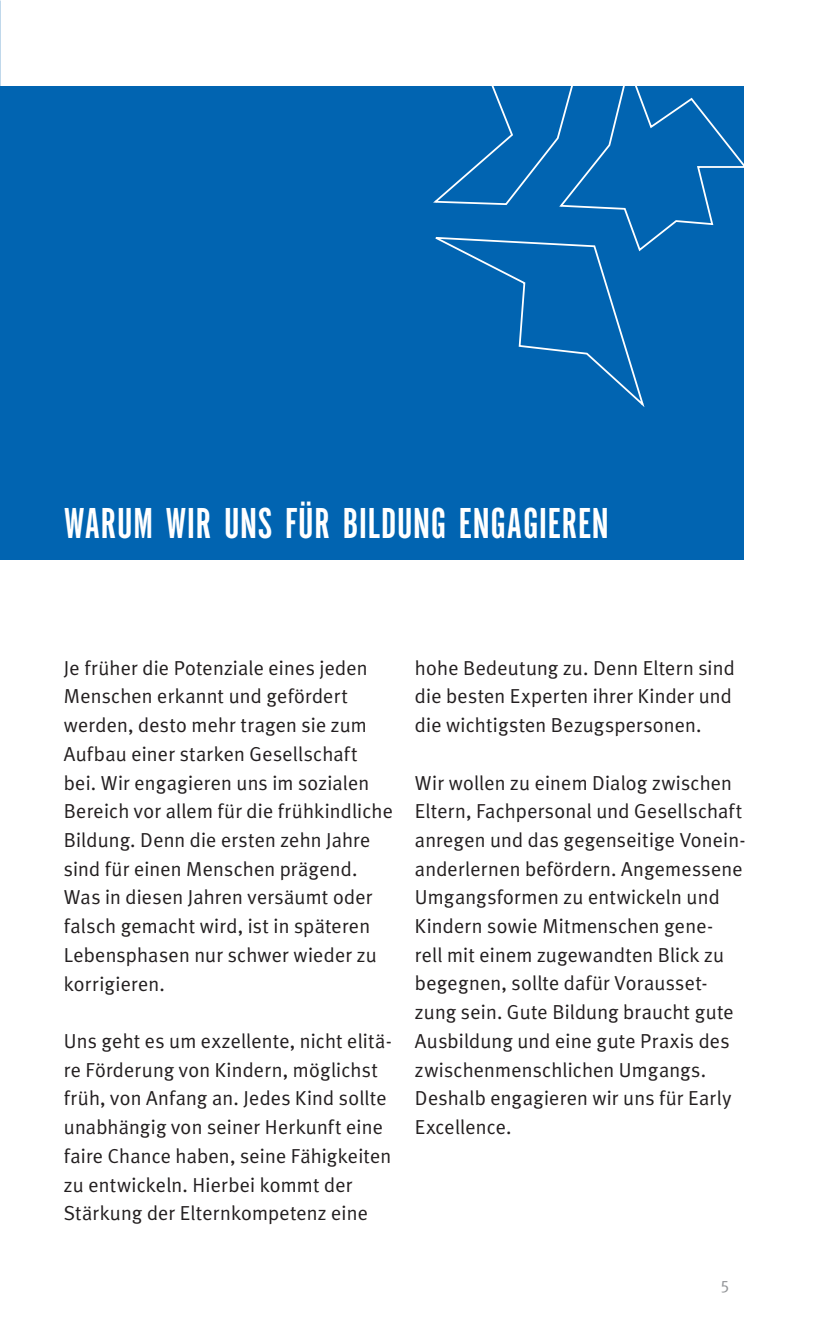
<style>
.page{position:relative;width:830px;height:1340px;background:#fff}
.page>*{position:absolute;margin:0;border:0;box-sizing:border-box;transform-origin:0 0}
.t1{font:45px "Alternate Gothic EF No One";letter-spacing:.015em;color:#fff}
.t2{font:20.25px/28.8px "Meta Plus Normal";letter-spacing:.01em;color:#231f20}
.t3{font:16.88px "Meta Plus Normal Caps";color:#939598}
</style>
<div class="page">
<div style="left:0;top:86px;width:743px;height:474px;background:#0164b1"></div>
<svg style="left:433px;top:86px;width:310px;height:321px"></svg>
<h1 class="t1" style="left:64px;top:501px;width:546px">WARUM WIR UNS FÜR BILDUNG ENGAGIEREN</h1>
<p class="t2" style="left:64px;top:653px;width:330px">Je früher die Potenziale eines jeden Menschen erkannt und gefördert werden, desto mehr tragen sie zum Aufbau einer starken Gesellschaft bei. Wir engagieren uns im sozialen Bereich vor allem für die frühkindliche Bildung. Denn die ersten zehn Jahre sind für einen Menschen prägend.<br>Was in diesen Jahren versäumt oder falsch gemacht wird, ist in späteren Lebensphasen nur schwer wieder zu korrigieren.</p>
<p class="t2" style="left:64px;top:1026px;width:329px">Uns geht es um exzellente, nicht elitä&shy;re Förderung von Kindern, möglichst früh, von Anfang an. Jedes Kind sollte unabhängig von seiner Herkunft eine faire Chance haben, seine Fähigkeiten zu entwickeln. Hierbei kommt der Stärkung der Elternkompetenz eine</p>
<p class="t2" style="left:415px;top:653px;width:321px">hohe Bedeutung zu. Denn Eltern sind die besten Experten ihrer Kinder und die wichtigsten Bezugspersonen.</p>
<p class="t2" style="left:415px;top:768px;width:332px">Wir wollen zu einem Dialog zwischen Eltern, Fachpersonal und Gesellschaft anregen und das gegenseitige Vonein&shy;anderlernen befördern. Angemessene Umgangsformen zu entwickeln und Kindern sowie Mitmenschen gene&shy;rell mit einem zugewandten Blick zu begegnen, sollte dafür Vorausset&shy;zung sein. Gute Bildung braucht gute Ausbildung und eine gute Praxis des zwischenmenschlichen Umgangs.<br>Deshalb engagieren wir uns für Early Excellence.</p>
<p class="t3" style="left:720px;top:1276px;width:11px">5</p>
</div>
